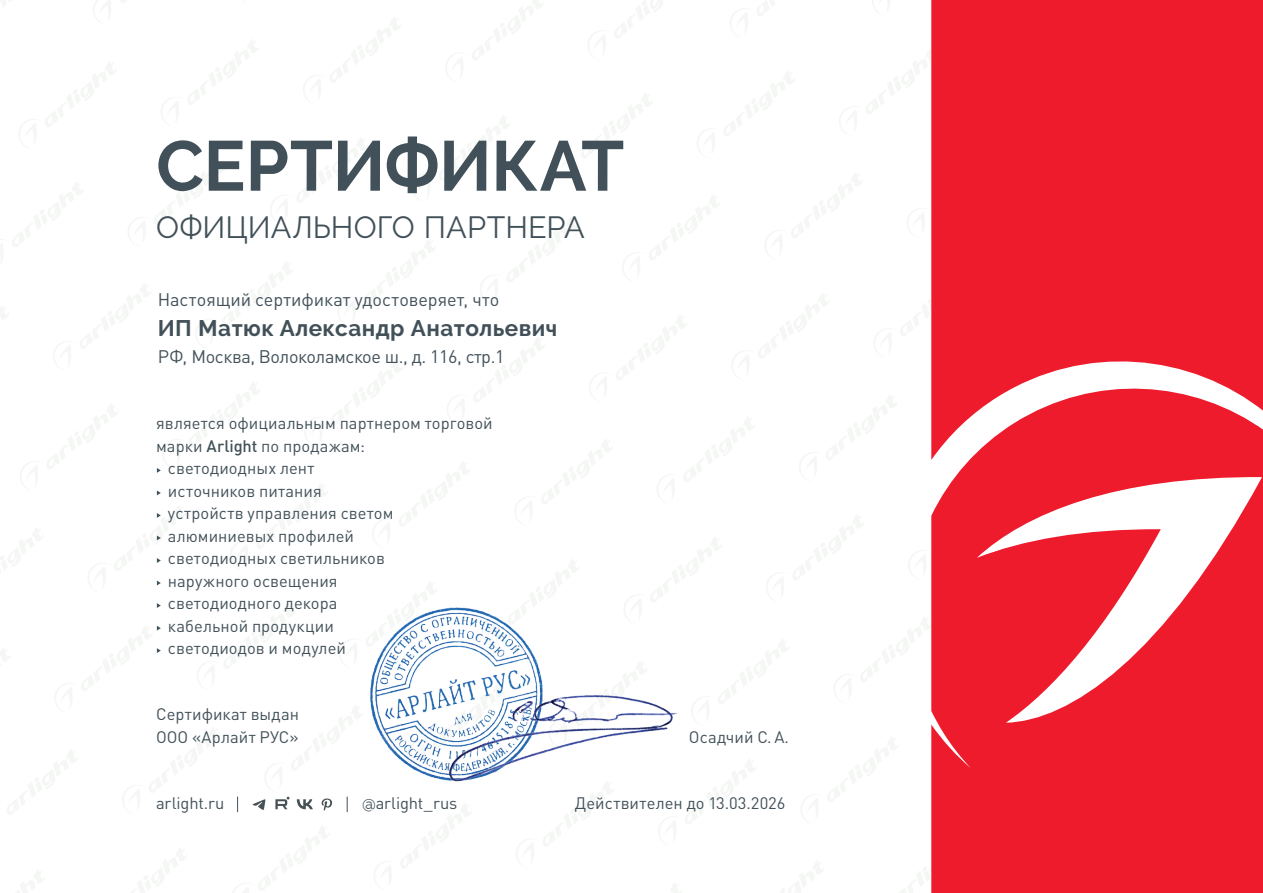
<style>
.page{position:relative;width:1263px;height:893px;background:#fff}
.page>*{position:absolute;margin:0;border:0;box-sizing:border-box;transform-origin:0 0}
.t1{font:700 70.5px "Raleway";letter-spacing:-.01em;color:#425159}
.t2{font:30.6px "Raleway";letter-spacing:.005em;color:#425159}
.t3{font:700 22.5px "Raleway";letter-spacing:.02em;color:#425159}
.t4{font:18px "DIN Pro";letter-spacing:-.005em;color:#425159}
.t5{font:16.5px/22.5px "DIN Pro";letter-spacing:.005em;color:#425159}
.s1{font-weight:500}
.s2{font-family:"Raleway";font-weight:500}
</style>
<div class="page">
<div style="left:931px;top:0;width:332px;height:373px;background:#ee1b2d"></div>
<svg style="left:931px;top:373px;width:332px;height:520px;fill:#ee1b2d"></svg>
<svg style="left:157px;top:490px;width:4px;height:5px"></svg>
<svg style="left:156px;top:513px;width:5px;height:73px"></svg>
<svg style="left:157px;top:603px;width:4px;height:5px"></svg>
<svg style="left:237px;top:797px;width:1px;height:15px"></svg>
<svg style="left:252px;top:796px;width:96px;height:16px"></svg>
<img style="left:370px;top:607px;width:307px;height:175px">
<h1 class="t1" style="left:156px;top:126px;width:470px">СЕРТИФИКАТ</h1>
<h2 class="t2" style="left:156px;top:209px;width:430px">ОФИЦИАЛЬНОГО ПАРТНЕРА</h2>
<p class="t4" style="left:158px;top:287px;width:343px">Настоящий сертификат удостоверяет, что</p>
<h3 class="t3" style="left:158px;top:315px;width:401px">ИП Матюк Александр Анатольевич</h3>
<p class="t4" style="left:158px;top:344px;width:348px">РФ, Москва, Волоколамское ш., д. 116, стр.1</p>
<p class="t5" style="left:156px;top:411px;width:338px">является официальным партнером торговой</p>
<p class="t5" style="left:156px;top:434px;width:210px">марки <span class="s1">Arlight</span> по продажам:</p>
<p class="t5" style="left:168px;top:456px;width:148px">светодиодных лент</p>
<p class="t5" style="left:168px;top:479px;width:155px">источников питания</p>
<p class="t5" style="left:168px;top:502px;width:227px">устройств управления светом</p>
<p class="t5" style="left:168px;top:524px;width:188px">алюминиевых профилей</p>
<p class="t5" style="left:168px;top:547px;width:218px">светодиодных светильников</p>
<p class="t5" style="left:168px;top:569px;width:171px">наружного освещения</p>
<p class="t5" style="left:168px;top:592px;width:171px">светодиодного декора</p>
<p class="t5" style="left:168px;top:614px;width:167px">кабельной продукции</p>
<p class="t5" style="left:168px;top:637px;width:179px">светодиодов и модулей</p>
<p class="t5" style="left:156px;top:702px;width:144px">Сертификат выдан<br>ООО «Арлайт РУС»</p>
<p class="t5" style="left:156px;top:791px;width:70px">arlight.ru</p>
<p class="t5" style="left:362px;top:791px;width:97px"><span class="s2">@</span>arlight_rus</p>
<p class="t5" style="left:689px;top:725px;width:101px">Осадчий С. А.</p>
<p class="t5" style="left:575px;top:791px;width:212px">Действителен до 13.03.2026</p>
</div>
